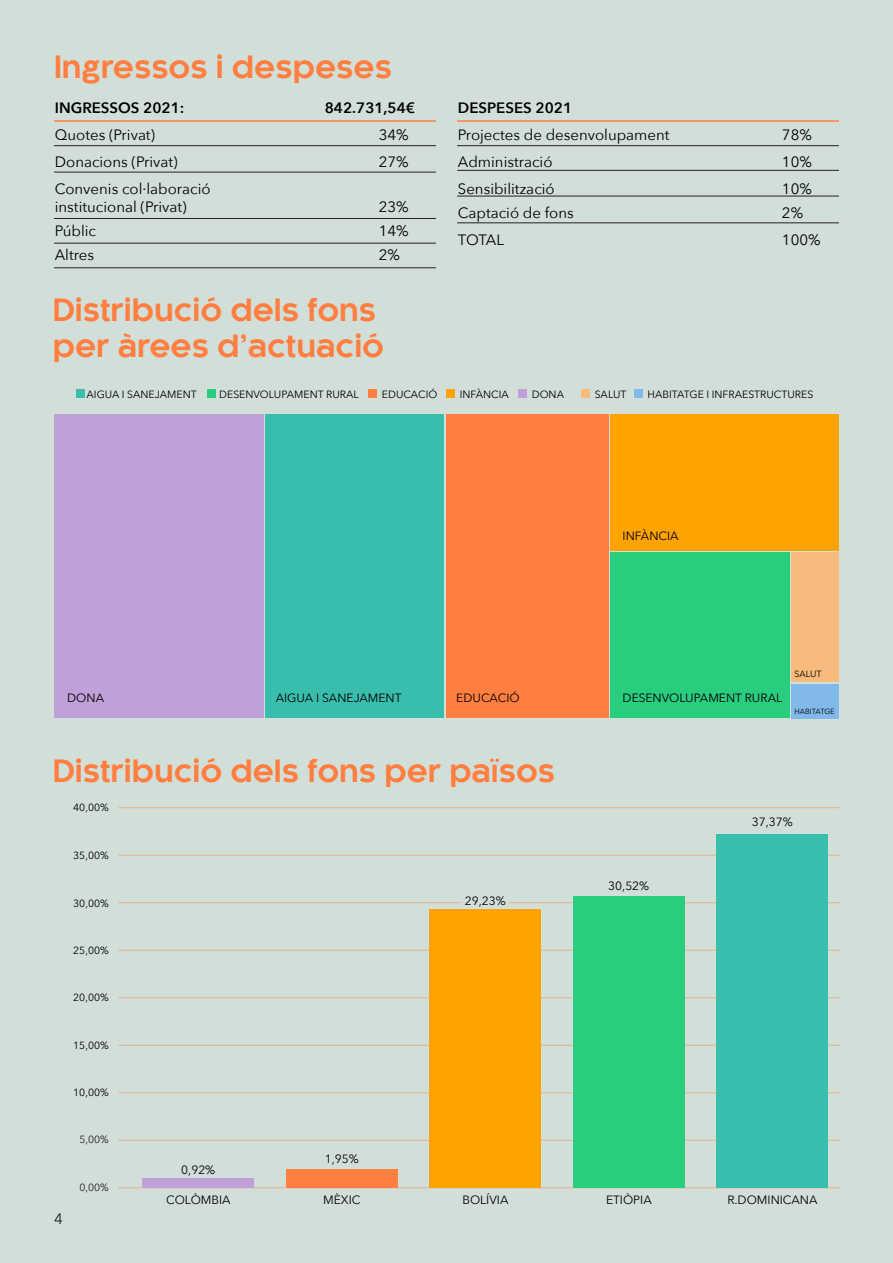
<style>
.page{position:relative;width:893px;height:1263px;background:#d2dfd8}
.page>*{position:absolute;margin:0;border:0;box-sizing:border-box;transform-origin:0 0}
.t1{font:700 30px "Kaleko 205";color:#ff7e40}
.t2{font:15px "Avenir Next";color:#000}
.t3{font:600 15px "Avenir Next";color:#000}
.t4{font:15px "Avenir Next";color:#231f20}
.t5{font:12px "Avenir Next";color:#000}
.t6{font:10.5px "Avenir Next";color:#000}
.t7{font:10.35px "Avenir Next";color:#000}
.t8{font:10.35px "Avenir Next";color:#231f20}
.t9{font:9px "Avenir Next";color:#000}
.t10{font:7.5px "Avenir Next";color:#000}
</style>
<div class="page">
<hr style="left:54px;top:120px;width:382px;height:2px;background:#ff7e40">
<hr style="left:457px;top:120px;width:382px;height:2px;background:#ff7e40">
<hr style="left:54px;top:145px;width:382px;height:1px;background:#231f20">
<hr style="left:457px;top:145px;width:382px;height:1px;background:#231f20">
<hr style="left:54px;top:172px;width:382px;height:1px;background:#231f20">
<hr style="left:457px;top:170px;width:382px;height:1px;background:#231f20">
<hr style="left:54px;top:218px;width:382px;height:1px;background:#231f20">
<hr style="left:457px;top:196px;width:382px;height:1px;background:#231f20">
<hr style="left:54px;top:243px;width:382px;height:1px;background:#231f20">
<hr style="left:457px;top:222px;width:382px;height:1px;background:#231f20">
<hr style="left:54px;top:267px;width:382px;height:1px;background:#231f20">
<div style="left:54px;top:414px;width:210px;height:304px;background:#c0a0d8"></div>
<div style="left:266px;top:414px;width:178px;height:304px;background:#39beae"></div>
<div style="left:446px;top:414px;width:163px;height:304px;background:#ff7e40"></div>
<div style="left:611px;top:414px;width:228px;height:136px;background:#ffa300"></div>
<div style="left:611px;top:552px;width:179px;height:166px;background:#28cd7e"></div>
<div style="left:792px;top:552px;width:47px;height:130px;background:#f9bb7d"></div>
<div style="left:792px;top:684px;width:47px;height:34px;background:#81b9ea"></div>
<div style="left:76px;top:389px;width:8px;height:9px;background:#39beae"></div>
<div style="left:207px;top:389px;width:9px;height:9px;background:#28cd7e"></div>
<div style="left:368px;top:389px;width:9px;height:9px;background:#ff7e40"></div>
<div style="left:446px;top:389px;width:9px;height:9px;background:#ffa300"></div>
<div style="left:518px;top:389px;width:9px;height:9px;background:#c0a0d8"></div>
<div style="left:581px;top:389px;width:9px;height:9px;background:#f9bb7d"></div>
<div style="left:634px;top:389px;width:9px;height:9px;background:#81b9ea"></div>
<hr style="left:118px;top:807px;width:722px;height:1px;background:#ff7e40">
<hr style="left:118px;top:855px;width:722px;height:1px;background:#ff7e40">
<hr style="left:118px;top:902px;width:722px;height:1px;background:#ff7e40">
<hr style="left:118px;top:950px;width:722px;height:1px;background:#ff7e40">
<hr style="left:118px;top:997px;width:722px;height:1px;background:#ff7e40">
<hr style="left:118px;top:1045px;width:722px;height:1px;background:#ff7e40">
<hr style="left:118px;top:1092px;width:722px;height:1px;background:#ff7e40">
<hr style="left:118px;top:1140px;width:722px;height:1px;background:#ff7e40">
<hr style="left:118px;top:1187px;width:722px;height:1px;background:#ff7e40">
<div style="left:286px;top:1169px;width:112px;height:19px;background:#ff7e40"></div>
<div style="left:143px;top:1178px;width:111px;height:10px;background:#c0a0d8"></div>
<div style="left:573px;top:897px;width:111px;height:291px;background:#28cd7e"></div>
<div style="left:716px;top:834px;width:112px;height:354px;background:#39beae"></div>
<div style="left:430px;top:909px;width:111px;height:279px;background:#ffa300"></div>
<div style="left:461px;top:893px;width:48px;height:15px;background:#d2dfd8"></div>
<p class="t1" style="left:54px;top:50px;width:339px">Ingressos i despeses</p>
<p class="t3" style="left:55px;top:95px;width:131px">INGRESSOS 2021:</p>
<p class="t3" style="left:325px;top:95px;width:92px">842.731,54€</p>
<p class="t2" style="left:55px;top:122px;width:102px">Quotes (Privat)</p>
<p class="t2" style="left:379px;top:122px;width:31px">34%</p>
<p class="t2" style="left:55px;top:149px;width:124px">Donacions (Privat)</p>
<p class="t2" style="left:379px;top:149px;width:31px">27%</p>
<p class="t2" style="left:55px;top:176px;width:157px">Convenis col·laboració</p>
<p class="t2" style="left:55px;top:194px;width:133px">institucional (Privat)</p>
<p class="t2" style="left:379px;top:194px;width:31px">23%</p>
<p class="t2" style="left:55px;top:218px;width:43px">Públic</p>
<p class="t2" style="left:379px;top:218px;width:31px">14%</p>
<p class="t2" style="left:55px;top:242px;width:41px">Altres</p>
<p class="t2" style="left:379px;top:242px;width:23px">2%</p>
<p class="t1" style="left:53px;top:293px;width:325px">Distribució dels fons</p>
<p class="t1" style="left:53px;top:329px;width:333px">per àrees d’actuació</p>
<p class="t3" style="left:458px;top:95px;width:116px">DESPESES 2021</p>
<p class="t2" style="left:458px;top:122px;width:213px">Projectes de desenvolupament</p>
<p class="t2" style="left:782px;top:122px;width:31px">78%</p>
<p class="t2" style="left:458px;top:149px;width:96px">Administració</p>
<p class="t2" style="left:782px;top:149px;width:31px">10%</p>
<p class="t2" style="left:458px;top:176px;width:98px">Sensibilització</p>
<p class="t2" style="left:782px;top:176px;width:31px">10%</p>
<p class="t2" style="left:458px;top:200px;width:117px">Captació de fons</p>
<p class="t2" style="left:782px;top:200px;width:23px">2%</p>
<p class="t2" style="left:458px;top:227px;width:48px">TOTAL</p>
<p class="t2" style="left:782px;top:227px;width:40px">100%</p>
<p class="t6" style="left:87px;top:385px;width:112px">AIGUA I SANEJAMENT</p>
<p class="t6" style="left:219px;top:385px;width:141px">DESENVOLUPAMENT RURAL</p>
<p class="t6" style="left:382px;top:385px;width:57px">EDUCACIÓ</p>
<p class="t6" style="left:460px;top:385px;width:51px">INFÀNCIA</p>
<p class="t6" style="left:532px;top:385px;width:34px">DONA</p>
<p class="t6" style="left:595px;top:385px;width:33px">SALUT</p>
<p class="t6" style="left:647px;top:385px;width:167px">HABITATGE I INFRAESTRUCTURES</p>
<p class="t5" style="left:623px;top:525px;width:58px">INFÀNCIA</p>
<p class="t5" style="left:67px;top:688px;width:38px">DONA</p>
<p class="t5" style="left:276px;top:688px;width:127px">AIGUA I SANEJAMENT</p>
<p class="t5" style="left:456px;top:688px;width:65px">EDUCACIÓ</p>
<p class="t5" style="left:623px;top:688px;width:161px">DESENVOLUPAMENT RURAL</p>
<p class="t9" style="left:794px;top:666px;width:29px">SALUT</p>
<p class="t10" style="left:794px;top:705px;width:42px">HABITATGE</p>
<p class="t1" style="left:53px;top:753px;width:504px">Distribució dels fons per països</p>
<p class="t4" style="left:54px;top:1206px;width:10px">4</p>
<p class="t7" style="left:73px;top:799px;width:37px">40,00%</p>
<p class="t7" style="left:73px;top:847px;width:37px">35,00%</p>
<p class="t7" style="left:73px;top:894px;width:37px">30,00%</p>
<p class="t7" style="left:73px;top:941px;width:37px">25,00%</p>
<p class="t7" style="left:73px;top:989px;width:37px">20,00%</p>
<p class="t7" style="left:73px;top:1036px;width:37px">15,00%</p>
<p class="t7" style="left:73px;top:1083px;width:37px">10,00%</p>
<p class="t8" style="left:79px;top:1131px;width:31px">5,00%</p>
<p class="t8" style="left:79px;top:1178px;width:31px">0,00%</p>
<p class="t5" style="left:181px;top:1160px;width:35px">0,92%</p>
<p class="t5" style="left:166px;top:1190px;width:66px">COLÒMBIA</p>
<p class="t5" style="left:325px;top:1148px;width:35px">1,95%</p>
<p class="t5" style="left:323px;top:1190px;width:39px">MÈXIC</p>
<p class="t5" style="left:465px;top:890px;width:42px">29,23%</p>
<p class="t5" style="left:608px;top:875px;width:42px">30,52%</p>
<p class="t5" style="left:752px;top:811px;width:42px">37,37%</p>
<p class="t5" style="left:462px;top:1190px;width:48px">BOLÍVIA</p>
<p class="t5" style="left:606px;top:1190px;width:47px">ETIÒPIA</p>
<p class="t5" style="left:727px;top:1190px;width:92px">R.DOMINICANA</p>
</div>
